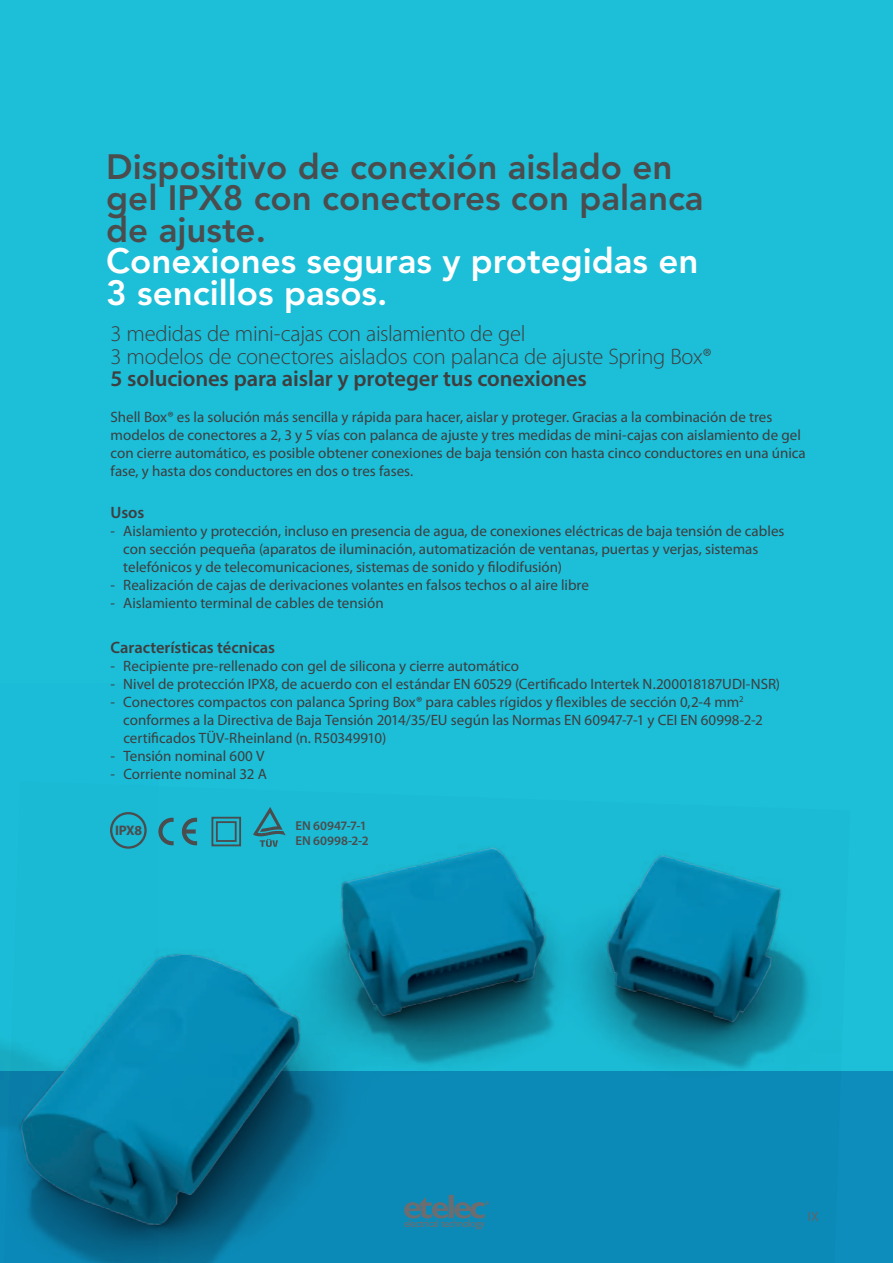
<style>
.page{position:relative;width:893px;height:1263px;background:#1cbed8}
.page>*{position:absolute;margin:0;border:0;box-sizing:border-box;transform-origin:0 0}
.t1{font:800 34.95px/31.5px "Avenir LT Std";color:#4b4c4d}
.t2{font:800 34.95px/31.5px "Avenir LT Std";color:#fff}
.t3{font:300 22.5px/22.5px "Myriad Pro";letter-spacing:-.015em;color:#3e3e3f}
.t4{font:600 22.5px "Myriad Pro";letter-spacing:-.005em;color:#3e3e3f}
.t5{font:600 16.5px "Myriad Pro";letter-spacing:-.005em;color:#3e3e3f}
.t6{font:15px/18px "Myriad Pro";color:#3e3e3f}
.t7{font:700 13.8px "Myriad Pro";color:#4b4c4d}
.t8{font:13.5px "Myriad Pro";color:#636366}
.t9{font:600 12.9px/15.5px "Myriad Pro";color:#4b4c4d}
</style>
<div class="page">
<div style="left:0;top:1071px;width:893px;height:192px;background:#0c8dbb"></div>
<img style="left:4px;top:812px;width:807px;height:451px">
<svg style="left:158px;top:818px;width:39px;height:27px"></svg>
<div style="left:211px;top:817px;width:30px;height:29px;border:2px solid #4b4c4d"></div>
<div style="left:216px;top:821px;width:21px;height:21px;border:2px solid #4b4c4d"></div>
<svg style="left:253px;top:807px;width:33px;height:40px"></svg>
<div style="left:110px;top:812px;width:37px;height:37px;border:2px solid #4b4c4d;border-radius:50%"></div>
<svg style="left:404px;top:1195px;width:85px;height:34px"></svg>
<h1 class="t1" style="left:106px;top:151px;width:599px">Dispositivo de conexión aislado en gel IPX8 con conectores con palanca de ajuste.</h1>
<h1 class="t2" style="left:106px;top:245px;width:594px">Conexiones seguras y protegidas en<br>3 sencillos pasos.</h1>
<h2 class="t3" style="left:111px;top:323px;width:603px">3 medidas de mini-cajas con aislamiento de gel<br>3 modelos de conectores aislados con palanca de ajuste Spring Box®</h2>
<h2 class="t4" style="left:111px;top:364px;width:478px">5 soluciones para aislar y proteger tus conexiones</h2>
<p class="t6" style="left:111px;top:408px;width:697px">Shell Box® es la solución más sencilla y rápida para hacer, aislar y proteger. Gracias a la combinación de tres modelos de conectores a 2, 3 y 5 vías con palanca de ajuste y tres medidas de mini-cajas con aislamiento de gel con cierre automático, es posible obtener conexiones de baja tensión con hasta cinco conductores en una única fase, y hasta dos conductores en dos o tres fases.</p>
<p class="t5" style="left:111px;top:502px;width:35px">Usos</p>
<p class="t6" style="left:123px;top:522px;width:663px;text-indent:-13px">- Aislamiento y protección, incluso en presencia de agua, de conexiones eléctricas de baja tensión de cables con sección pequeña (aparatos de iluminación, automatización de ventanas, puertas y verjas, sistemas telefónicos y de telecomunicaciones, sistemas de sonido y filodifusión)</p>
<p class="t6" style="left:111px;top:576px;width:480px">- Realización de cajas de derivaciones volantes en falsos techos o al aire libre</p>
<p class="t6" style="left:111px;top:594px;width:275px">- Aislamiento terminal de cables de tensión</p>
<p class="t5" style="left:111px;top:637px;width:166px">Características técnicas</p>
<p class="t6" style="left:111px;top:657px;width:410px">- Recipiente pre-rellenado con gel de silicona y cierre automático</p>
<p class="t6" style="left:111px;top:675px;width:671px">- Nivel de protección IPX8, de acuerdo con el estándar EN 60529 (Certificado Intertek N.200018187UDI-NSR)</p>
<p class="t6" style="left:123px;top:693px;width:641px;text-indent:-13px">- Conectores compactos con palanca Spring Box® para cables rígidos y flexibles de sección 0,2-4 mm<sup>2 </sup>conformes a la Directiva de Baja Tensión 2014/35/EU según las Normas EN 60947-7-1 y CEI EN 60998-2-2 certificados TÜV-Rheinland (n. R50349910)</p>
<p class="t6" style="left:111px;top:747px;width:155px">- Tensión nominal 600 V</p>
<p class="t6" style="left:111px;top:765px;width:158px">- Corriente nominal 32 A</p>
<p class="t7" style="left:115px;top:821px;width:29px">IPX8</p>
<p class="t9" style="left:295px;top:817px;width:75px">EN 60947-7-1<br>EN 60998-2-2</p>
<p class="t8" style="left:808px;top:1208px;width:12px">IX</p>
</div>
